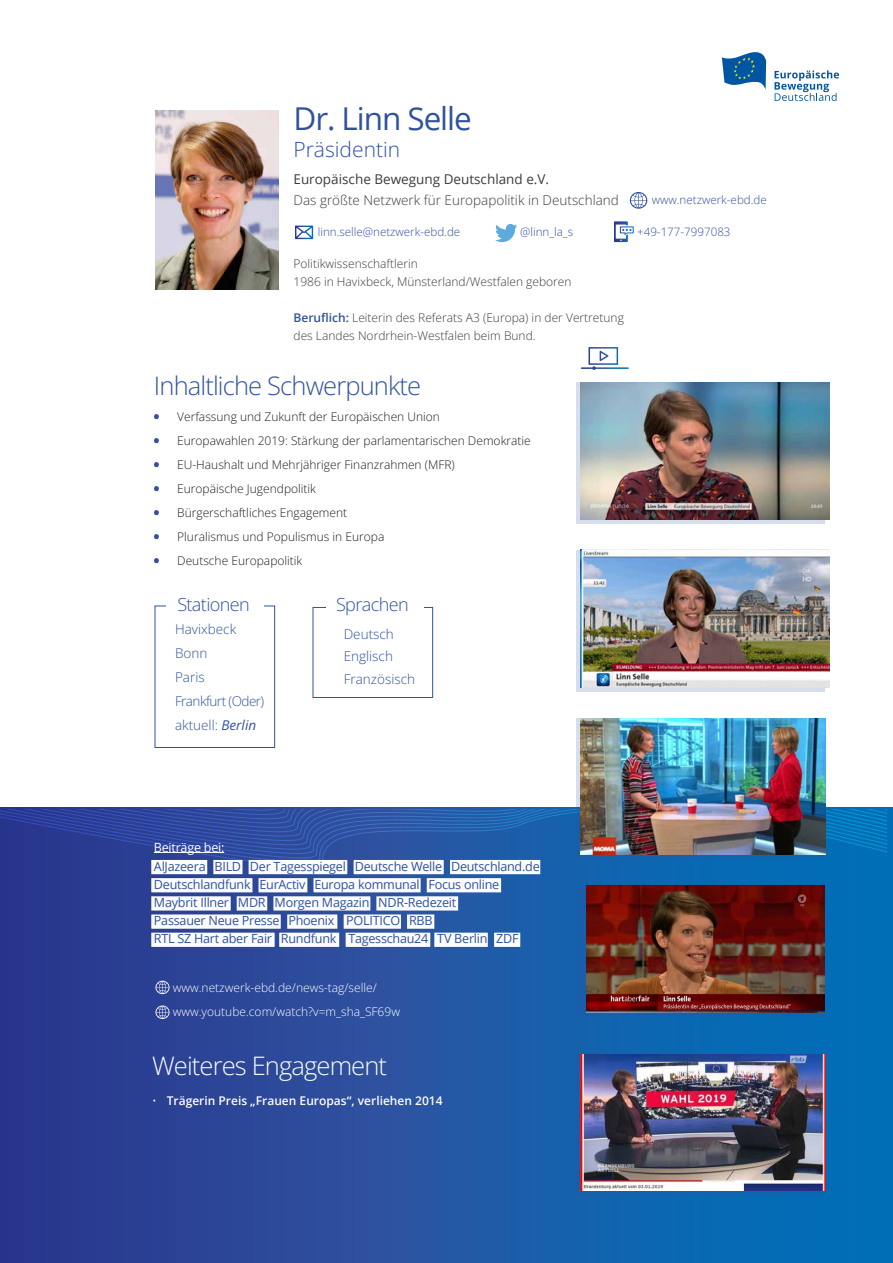
<style>
.page{position:relative;width:893px;height:1263px;background:#fff}
.page>*{position:absolute;margin:0;border:0;box-sizing:border-box;transform-origin:0 0}
.t1{font:31.5px "Open Sans";letter-spacing:-.035em;color:#2f52a0}
.t2{font:300 25.5px "Open Sans";letter-spacing:-.035em;color:#2f52a0}
.t3{font:300 25.5px "Open Sans";letter-spacing:-.035em;color:#fcfcfc}
.t4{font:300 21px "Open Sans";color:#2f52a0}
.t5{font:300 18px "Open Sans";letter-spacing:-.035em;color:#2f52a0}
.t6{font:300 13.5px/24px "Open Sans";color:#2f52a0}
.t7{font:300 13.5px "Open Sans";color:#3c3c3b}
.t8{font:13.5px "Open Sans";color:#3c3c3b}
.t9{font:12.6px/18px "Open Sans";letter-spacing:-.02em;color:#2f52a0}
.t10{font:12.6px "Open Sans";letter-spacing:-.02em;color:#fcfcfc}
.t11{font:300 12px "Open Sans";color:#1d1d1b}
.t12{font:300 12px/18px "Open Sans";color:#3c3c3b}
.t13{font:300 12px/24px "Open Sans";color:#fcfcfc}
.t14{font:600 12px "Open Sans";color:#fcfcfc}
.t15{font:300 11.55px "Open Sans";color:#2f52a0}
.s1{font-weight:600;color:#2f52a0}
.s2{color:#2f52a0}
.s3{font-weight:400;font-style:italic}
.s4{font-weight:300}
</style>
<div class="page">
<svg style="left:630px;top:192px;width:18px;height:17px"></svg>
<svg style="left:154px;top:414px;width:5px;height:6px"></svg>
<svg style="left:154px;top:438px;width:5px;height:6px"></svg>
<svg style="left:154px;top:462px;width:5px;height:6px"></svg>
<svg style="left:154px;top:486px;width:5px;height:6px"></svg>
<svg style="left:154px;top:510px;width:5px;height:6px"></svg>
<svg style="left:154px;top:534px;width:5px;height:6px"></svg>
<svg style="left:154px;top:558px;width:5px;height:6px"></svg>
<svg style="left:0;top:807px;width:893px;height:456px;background:#2051a0"></svg>
<svg style="left:0;top:809px;width:888px;height:68px;background:#2354a5"></svg>
<svg style="left:155px;top:981px;width:15px;height:13px"></svg>
<svg style="left:155px;top:1005px;width:15px;height:14px"></svg>
<div style="left:313px;top:607px;width:120px;height:91px;border:1px solid #2f52a0"></div>
<div style="left:326px;top:591px;width:97px;height:28px;background:#fff"></div>
<div style="left:155px;top:606px;width:120px;height:142px;border:1px solid #2f52a0"></div>
<div style="left:166px;top:590px;width:97px;height:28px;background:#fff"></div>
<svg style="left:774px;top:70px;width:65px;height:31px"></svg>
<svg style="left:722px;top:52px;width:44px;height:38px"></svg>
<svg style="left:495px;top:224px;width:22px;height:18px"></svg>
<svg style="left:614px;top:221px;width:20px;height:21px"></svg>
<svg style="left:295px;top:226px;width:18px;height:13px"></svg>
<svg style="left:576px;top:382px;width:248px;height:142px;background:#d2d9e7"></svg>
<img style="left:581px;top:382px;width:248px;height:138px">
<svg style="left:581px;top:347px;width:48px;height:23px"></svg>
<svg style="left:576px;top:550px;width:248px;height:142px;background:#c7d5e8"></svg>
<img style="left:581px;top:550px;width:248px;height:138px">
<svg style="left:576px;top:718px;width:248px;height:142px;background:#387bba"></svg>
<img style="left:580px;top:718px;width:246px;height:137px">
<div style="left:576px;top:886px;width:248px;height:131px;background:linear-gradient(to right,#185fab,#0968b2)"></div>
<svg style="left:576px;top:1054px;width:248px;height:141px;background:#296db2"></svg>
<img style="left:580px;top:1054px;width:246px;height:136px">
<hr style="left:154px;top:852px;width:70px;height:1px;background:#fcfcfc">
<div style="left:151px;top:860px;width:56px;height:14px;background:#fcfcfc"></div>
<div style="left:213px;top:860px;width:29px;height:14px;background:#fcfcfc"></div>
<div style="left:249px;top:860px;width:98px;height:14px;background:#fcfcfc"></div>
<div style="left:354px;top:860px;width:90px;height:14px;background:#fcfcfc"></div>
<div style="left:450px;top:860px;width:90px;height:14px;background:#fcfcfc"></div>
<div style="left:151px;top:878px;width:101px;height:14px;background:#fcfcfc"></div>
<div style="left:259px;top:878px;width:48px;height:14px;background:#fcfcfc"></div>
<div style="left:313px;top:878px;width:108px;height:14px;background:#fcfcfc"></div>
<div style="left:427px;top:878px;width:74px;height:14px;background:#fcfcfc"></div>
<div style="left:151px;top:896px;width:80px;height:14px;background:#fcfcfc"></div>
<div style="left:237px;top:896px;width:30px;height:14px;background:#fcfcfc"></div>
<div style="left:273px;top:896px;width:97px;height:14px;background:#fcfcfc"></div>
<div style="left:376px;top:896px;width:82px;height:14px;background:#fcfcfc"></div>
<div style="left:151px;top:914px;width:130px;height:15px;background:#fcfcfc"></div>
<div style="left:287px;top:914px;width:50px;height:15px;background:#fcfcfc"></div>
<div style="left:344px;top:914px;width:57px;height:15px;background:#fcfcfc"></div>
<div style="left:407px;top:914px;width:27px;height:15px;background:#fcfcfc"></div>
<div style="left:151px;top:933px;width:124px;height:14px;background:#fcfcfc"></div>
<div style="left:279px;top:933px;width:60px;height:14px;background:#fcfcfc"></div>
<div style="left:494px;top:933px;width:26px;height:14px;background:#fcfcfc"></div>
<div style="left:434px;top:933px;width:54px;height:14px;background:#fcfcfc"></div>
<div style="left:346px;top:933px;width:84px;height:14px;background:#fcfcfc"></div>
<img style="left:586px;top:886px;width:238px;height:127px">
<img style="left:156px;top:110px;width:123px;height:179px">
<h1 class="t1" style="left:294px;top:97px;width:180px">Dr. Linn Selle</h1>
<h3 class="t4" style="left:294px;top:135px;width:108px">Präsidentin</h3>
<p class="t8" style="left:294px;top:170px;width:257px">Europäische Bewegung Deutschland e.V.</p>
<p class="t7" style="left:294px;top:191px;width:327px">Das größte Netzwerk für Europapolitik in Deutschland</p>
<p class="t15" style="left:652px;top:192px;width:117px">www.netzwerk-ebd.de</p>
<p class="t15" style="left:318px;top:224px;width:144px">linn.selle@netzwerk-ebd.de</p>
<p class="t15" style="left:520px;top:224px;width:54px">@linn_la_s</p>
<p class="t15" style="left:637px;top:224px;width:95px">+49-177-7997083</p>
<p class="t12" style="left:294px;top:254px;width:279px">Politikwissenschaftlerin<br>1986 in Havixbeck, Münsterland/Westfalen geboren</p>
<p class="t12" style="left:294px;top:308px;width:332px"><span class="s1">Beruflich:</span> Leiterin des Referats A3 (Europa) in der Vertretung des Landes Nordrhein-Westfalen beim Bund.</p>
<h2 class="t2" style="left:154px;top:369px;width:269px">Inhaltliche Schwerpunkte</h2>
<p class="t11" style="left:154px;top:408px;width:287px"><span class="s2">•</span> Verfassung und Zukunft der Europäischen Union</p>
<p class="t11" style="left:154px;top:432px;width:378px"><span class="s2">•</span> Europawahlen 2019: Stärkung der parlamentarischen Demokratie</p>
<p class="t11" style="left:154px;top:456px;width:302px"><span class="s2">•</span> EU-Haushalt und Mehrjähriger Finanzrahmen (MFR)</p>
<p class="t11" style="left:154px;top:480px;width:163px"><span class="s2">•</span> Europäische Jugendpolitik</p>
<p class="t11" style="left:154px;top:504px;width:195px"><span class="s2">•</span> Bürgerschaftliches Engagement</p>
<p class="t11" style="left:154px;top:528px;width:232px"><span class="s2">•</span> Pluralismus und Populismus in Europa</p>
<p class="t11" style="left:154px;top:552px;width:150px"><span class="s2">•</span> Deutsche Europapolitik</p>
<h3 class="t5" style="left:177px;top:592px;width:74px">Stationen</h3>
<p class="t6" style="left:175px;top:617px;width:91px">Havixbeck<br>Bonn<br>Paris<br>Frankfurt (Oder) aktuell: <span class="s3">Berlin</span></p>
<h3 class="t5" style="left:336px;top:592px;width:74px">Sprachen</h3>
<p class="t6" style="left:344px;top:622px;width:73px;line-height:22.5px">Deutsch<br>Englisch<br>Französisch</p>
<p class="t10" style="left:154px;top:838px;width:72px">Beiträge bei:</p>
<p class="t9" style="left:154px;top:857px;width:387px">AlJazeera BILD Der Tagesspiegel Deutsche Welle Deutschland.de Deutschlandfunk EurActiv Europa kommunal Focus online Maybrit Illner MDR Morgen Magazin NDR-Redezeit<br>Passauer Neue Presse Phoenix POLITICO RBB<br>RTL SZ Hart aber Fair Rundfunk Tagesschau24 TV Berlin ZDF</p>
<p class="t13" style="left:173px;top:975px;width:229px">www.netzwerk-ebd.de/news-tag/selle/ www.youtube.com/watch?v=m_sha_SF69w</p>
<h2 class="t3" style="left:152px;top:1048px;width:237px">Weiteres Engagement</h2>
<p class="t14" style="left:152px;top:1092px;width:292px"><span class="s4">•</span> Trägerin Preis „Frauen Europas“, verliehen 2014</p>
</div>
